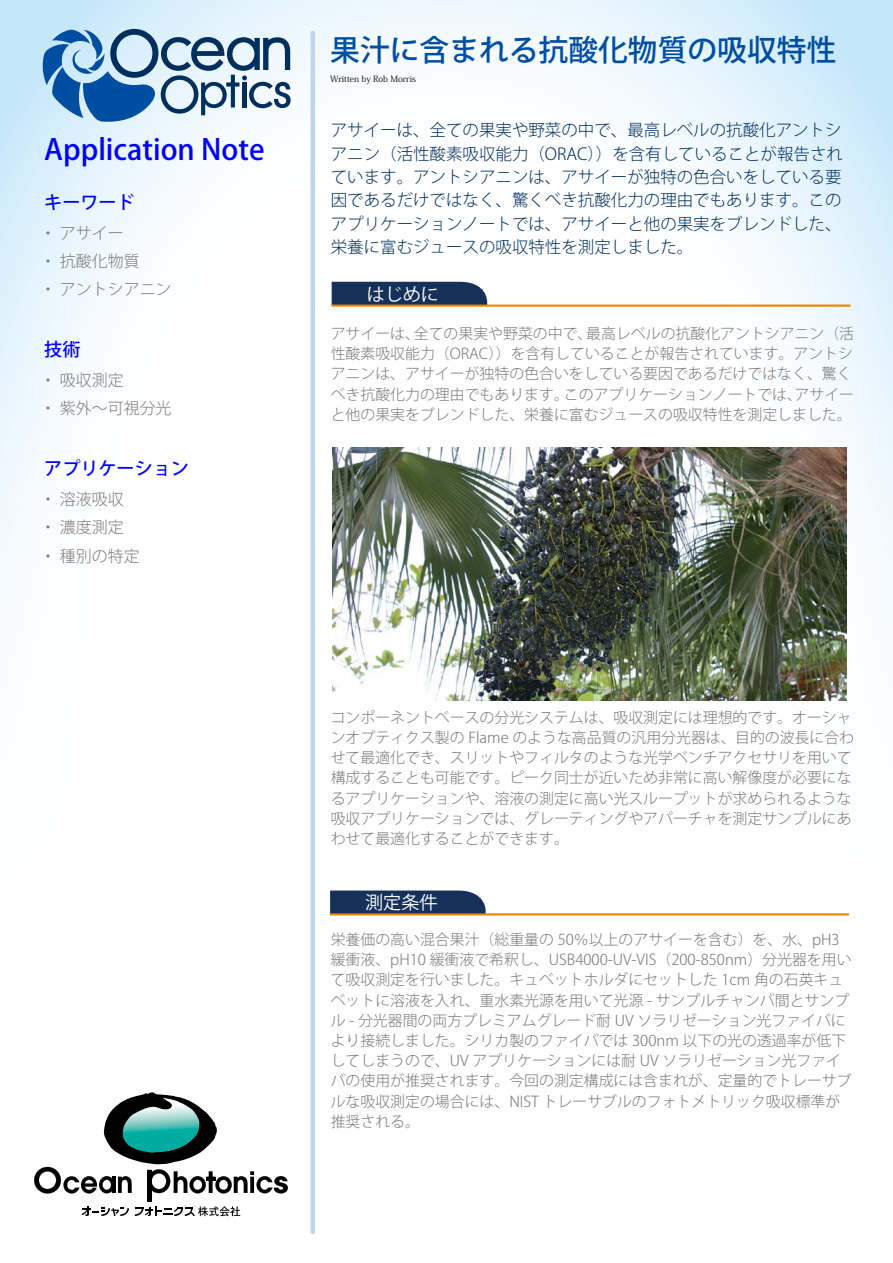
<style>
.page{position:relative;width:893px;height:1263px;background:#fff}
.page>*{position:absolute;margin:0;border:0;box-sizing:border-box;transform-origin:0 0}
.t1{font:500 29.7px "Koz Go Pro";color:#004ea2}
.t2{font:500 28.65px "Koz Go Pro";color:#00f}
.t3{font:500 18px "Koz Go Pro";color:#00f}
.t4{font:18px "Koz Go Pro";color:#fff}
.t5{font:300 16.5px/23.4px "Koz Go Pro";color:#002e5d;text-align:justify}
.t6{font:300 15.9px/27.9px "Koz Go Pro";color:#797878}
.t7{font:300 14.85px/20.2px "Koz Go Pro";color:#797878}
.t8{font:8.55px "Koz Min Pro";color:#000}
</style>
<div class="page">
<img style="left:0;top:1px;width:893px;height:1232px">
<svg style="left:42px;top:29px;width:249px;height:94px"></svg>
<svg style="left:34px;top:1092px;width:254px;height:124px"></svg>
<hr style="left:311px;top:31px;width:4px;height:1203px;background:#c0d5ec">
<img style="left:333px;top:447px;width:513px;height:253px">
<svg style="left:332px;top:282px;width:155px;height:23px"></svg>
<hr style="left:332px;top:305px;width:518px;height:2px;background:#f08300">
<svg style="left:330px;top:890px;width:156px;height:23px"></svg>
<hr style="left:330px;top:913px;width:519px;height:2px;background:#f08300">
<h2 class="t2" style="left:44px;top:131px;width:222px">Application Note</h2>
<p class="t3" style="left:44px;top:191px;width:92px">キーワード</p>
<p class="t6" style="left:40px;top:219px;width:133px">・ アサイー<br>・ 抗酸化物質<br>・ アントシアニン</p>
<p class="t3" style="left:44px;top:338px;width:38px">技術</p>
<p class="t6" style="left:40px;top:366px;width:133px">・ 吸収測定<br>・ 紫外～可視分光</p>
<p class="t3" style="left:44px;top:457px;width:146px">アプリケーション</p>
<p class="t6" style="left:40px;top:485px;width:101px;line-height:28.5px">・ 溶液吸収・ 濃度測定・ 種別の特定</p>
<h1 class="t1" style="left:330px;top:31px;width:507px">果汁に含まれる抗酸化物質の吸収特性</h1>
<p class="t8" style="left:330px;top:73px;width:87px">Written by Rob Morris</p>
<p class="t5" style="left:331px;top:119px;width:514px">アサイーは、全ての果実や野菜の中で、最高レベルの抗酸化アントシアニン（活性酸素吸収能力（ORAC））を含有していることが報告されています。アントシアニンは、アサイーが独特の色合いをしている要因であるだけではなく、驚くべき抗酸化力の理由でもあります。このアプリケーションノートでは、アサイーと他の果実をブレンドした、栄養に富むジュースの吸収特性を測定しました。</p>
<p class="t4" style="left:367px;top:282px;width:74px">はじめに</p>
<p class="t7" style="left:331px;top:323px;width:525px">アサイーは、全ての果実や野菜の中で、最高レベルの抗酸化アントシアニン（活性酸素吸収能力（ORAC））を含有していることが報告されています。アントシアニンは、アサイーが独特の色合いをしている要因であるだけではなく、驚くべき抗酸化力の理由でもあります。このアプリケーションノートでは、アサイーと他の果実をブレンドした、栄養に富むジュースの吸収特性を測定しました。</p>
<p class="t7" style="left:331px;top:707px;width:525px">コンポーネントベースの分光システムは、吸収測定には理想的です。オーシャンオプティクス製の Flame のような高品質の汎用分光器は、目的の波長に合わせて最適化でき、スリットやフィルタのような光学ベンチアクセサリを用いて構成することも可能です。ピーク同士が近いため非常に高い解像度が必要になるアプリケーションや、溶液の測定に高い光スループットが求められるような吸収アプリケーションでは、グレーティングやアパーチャを測定サンプルにあわせて最適化することができます。</p>
<p class="t4" style="left:365px;top:891px;width:74px">測定条件</p>
<p class="t7" style="left:331px;top:929px;width:522px">栄養価の高い混合果汁（総重量の 50％以上のアサイーを含む）を、水、pH3緩衝液、pH10 緩衝液で希釈し、USB4000-UV-VIS（200-850nm）分光器を用いて吸収測定を行いました。キュベットホルダにセットした 1cm 角の石英キュベットに溶液を入れ、重水素光源を用いて光源 - サンプルチャンバ間とサンプル - 分光器間の両方プレミアムグレード耐 UV ソラリゼーション光ファイバにより接続しました。シリカ製のファイバでは 300nm 以下の光の透過率が低下してしまうので、UV アプリケーションには耐 UV ソラリゼーション光ファイバの使用が推奨されます。今回の測定構成には含まれが、定量的でトレーサブルな吸収測定の場合には、NIST トレーサブルのフォトメトリック吸収標準が推奨される。</p>
</div>
